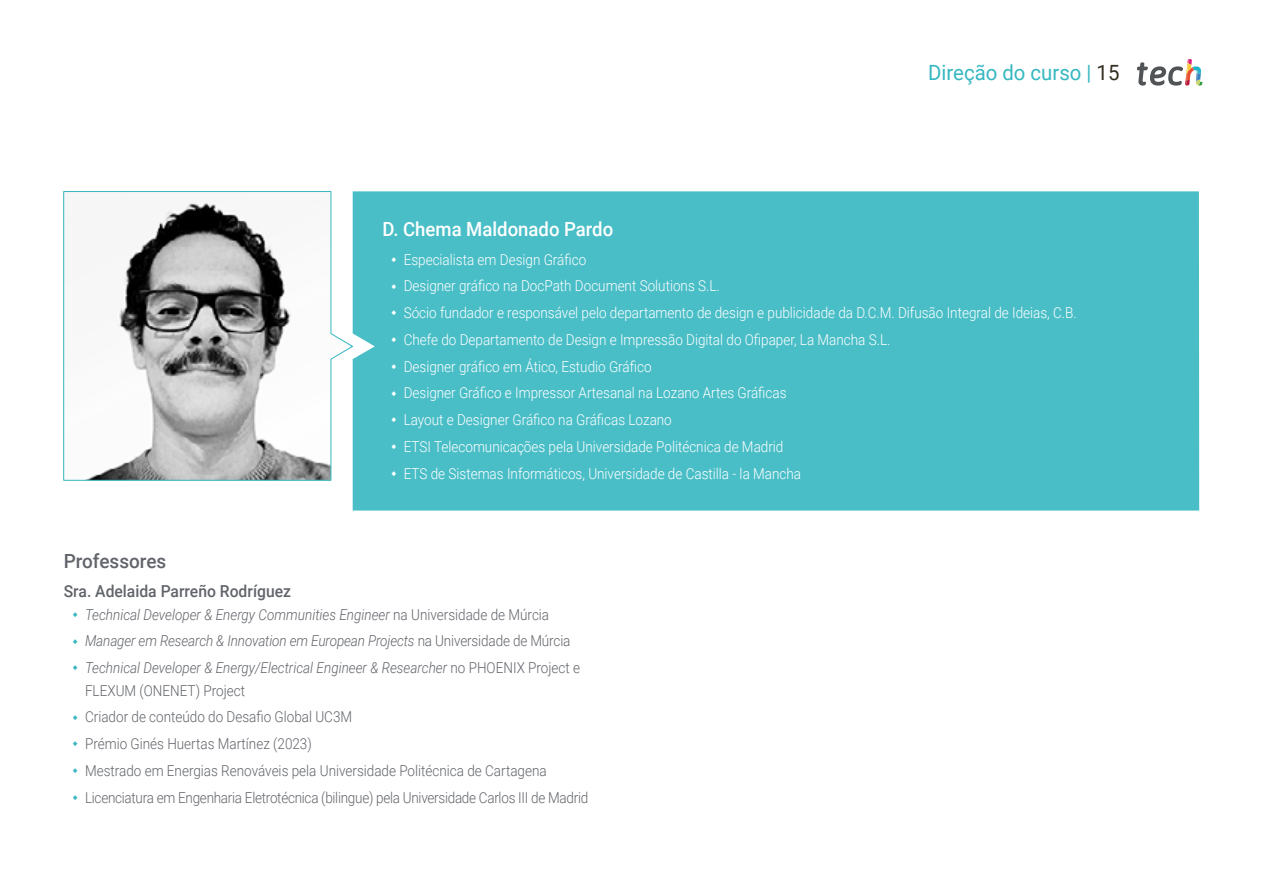
<style>
.page{position:relative;width:1263px;height:893px;background:#fff}
.page>*{position:absolute;margin:0;border:0;box-sizing:border-box;transform-origin:0 0}
.t1{font:21px "Roboto";color:#36b7c1}
.t2{font:500 19.5px "Roboto";color:#fff;scale:.95 1}
.t3{font:500 19.5px "Roboto";color:#61646a}
.t4{font:500 16.5px "Roboto";color:#61646a;scale:.95 1}
.t5{font:300 15px/26.7px "Roboto";color:#fff;scale:.9 1}
.t6{font:300 15px/26.7px "Roboto";color:#61646a;scale:.9 1}
.t7{font:italic 300 15px/26.7px "Roboto";color:#61646a;scale:.9 1}
.s1{color:#312e20}
.s2{font-style:normal}
</style>
<div class="page">
<div style="left:353px;top:191px;width:846px;height:320px;background:#4abec7"></div>
<svg style="left:63px;top:191px;width:290px;height:290px"></svg>
<svg style="left:1137px;top:59px;width:65px;height:27px"></svg>
<svg style="left:392px;top:257px;width:4px;height:5px"></svg>
<svg style="left:392px;top:284px;width:4px;height:5px"></svg>
<svg style="left:392px;top:310px;width:4px;height:5px"></svg>
<svg style="left:392px;top:337px;width:4px;height:5px"></svg>
<svg style="left:392px;top:364px;width:4px;height:5px"></svg>
<svg style="left:392px;top:391px;width:4px;height:5px"></svg>
<svg style="left:392px;top:417px;width:4px;height:5px"></svg>
<svg style="left:392px;top:444px;width:4px;height:5px"></svg>
<svg style="left:392px;top:471px;width:4px;height:5px"></svg>
<h1 class="t1" style="left:928px;top:57px;width:193px">Direção do curso | <span class="s1">15</span></h1>
<h2 class="t2" style="left:382px;top:215px;width:244px">D. Chema Maldonado Pardo</h2>
<p class="t5" style="left:404px;top:245px;width:749px">Especialista em Design Gráfico<br>Designer gráfico na DocPath Document Solutions S.L.<br>Sócio fundador e responsável pelo departamento de design e publicidade da D.C.M. Difusão Integral de Ideias, C.B.<br>Chefe do Departamento de Design e Impressão Digital do Ofipaper, La Mancha S.L.<br>Designer gráfico em Ático, Estudio Gráfico<br>Designer Gráfico e Impressor Artesanal na Lozano Artes Gráficas<br>Layout e Designer Gráfico na Gráficas Lozano<br>ETSI Telecomunicações pela Universidade Politécnica de Madrid<br>ETS de Sistemas Informáticos, Universidade de Castilla - la Mancha</p>
<h2 class="t3" style="left:64px;top:547px;width:104px">Professores</h2>
<p class="t4" style="left:64px;top:580px;width:241px">Sra. Adelaida Parreño Rodríguez</p>
<p class="t7" style="left:85px;top:600px;width:552px">Technical Developer &amp; Energy Communities Engineer <span class="s2">na Universidade de Múrcia<br></span>Manager em Research &amp; Innovation em European Projects <span class="s2">na Universidade de Múrcia<br></span>Technical Developer &amp; Energy/Electrical Engineer &amp; Researcher <span class="s2">no PHOENIX Project e</span></p>
<p class="t6" style="left:85px;top:676px;width:561px">FLEXUM (ONENET) Project<br>Criador de conteúdo do Desafio Global UC3M<br>Prémio Ginés Huertas Martínez (2023)<br>Mestrado em Energias Renováveis pela Universidade Politécnica de Cartagena Licenciatura em Engenharia Eletrotécnica (bilingue) pela Universidade Carlos III de Madrid</p>
</div>
